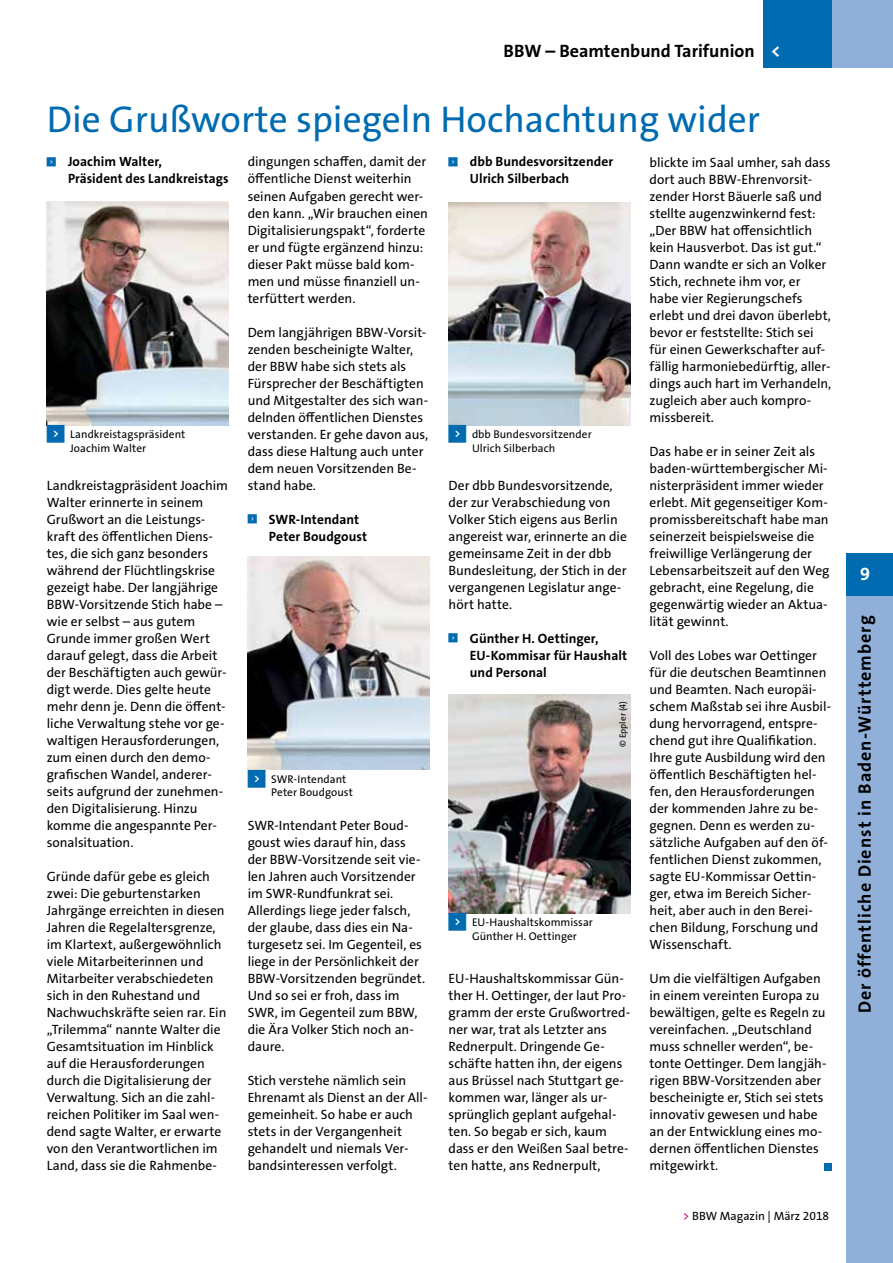
<style>
.page{position:relative;width:893px;height:1263px;background:#fff}
.page>*{position:absolute;margin:0;border:0;box-sizing:border-box;transform-origin:0 0}
.t1{font:37.5px "The Sans Os F";color:#006bb1}
.t2{font:700 18px "The Sans Os F";letter-spacing:.055em;color:#000}
.t3{font:700 18px "The Sans Os F";color:#000}
.t4{font:700 18px "The Sans Os F";color:#fff}
.t5{font:13.5px/17px "The Sans Os F";color:#000}
.t6{font:700 13.5px/17px "The Sans Os F";letter-spacing:.005em;color:#000}
.t7{font:12px "The Sans Os F";color:#000}
.t8{font:11.25px/13.5px "The Sans Os F";letter-spacing:.005em;color:#000}
.t9{font:9px "The Sans Os F";letter-spacing:.015em;color:#000}
.t10{font:5.85px "Top Numbers";color:#006bb1}
.s1{font-family:"Top Numbers";color:#006bb1}
.s2{color:#c40075}
</style>
<div class="page">
<img style="left:47px;top:202px;width:182px;height:223px">
<img style="left:248px;top:557px;width:181px;height:213px">
<img style="left:449px;top:203px;width:181px;height:222px">
<img style="left:449px;top:694px;width:181px;height:219px">
<div style="left:824px;top:1163px;width:7px;height:7px;background:#006bb1"></div>
<div style="left:831px;top:0;width:62px;height:68px;background:#91b0d9"></div>
<div style="left:763px;top:0;width:68px;height:68px;background:#006bb1"></div>
<div style="left:846px;top:553px;width:47px;height:710px;background:#91b0d9"></div>
<div style="left:846px;top:553px;width:47px;height:42px;background:#006bb1"></div>
<h2 class="t3" style="left:504px;top:40px;width:253px">BBW – Beamtenbund Tarifunion</h2>
<h2 class="t4" style="left:771px;top:39px;width:11px">&lt;</h2>
<h1 class="t1" style="left:47px;top:95px;width:715px">Die Grußworte spiegeln Hochachtung wider</h1>
<p class="t10" style="left:47px;top:157px;width:11px">&lt;</p>
<p class="t6" style="left:68px;top:154px;width:162px">Joachim Walter,<br>Präsident des Landkreistags</p>
<p class="t5" style="left:248px;top:154px;width:182px">dingungen schaffen, damit der öffentliche Dienst weiterhin seinen Aufgaben gerecht wer&shy;den kann. „Wir brauchen einen<br>Digitalisierungspakt“, forderte er und fügte ergänzend hinzu: dieser Pakt müsse bald kom&shy;men und müsse finanziell un&shy;terfüttert werden.</p>
<p class="t5" style="left:248px;top:324px;width:182px">Dem langjährigen BBW-Vorsit&shy;zenden bescheinigte Walter, der BBW habe sich stets als<br>Fürsprecher der Beschäftigten und Mitgestalter des sich wan&shy;delnden öffentlichen Dienstes verstanden. Er gehe davon aus, dass diese Haltung auch unter dem neuen Vorsitzenden Be&shy;stand habe.</p>
<p class="t10" style="left:248px;top:514px;width:11px">&lt;</p>
<p class="t6" style="left:269px;top:511px;width:100px">SWR-Intendant<br>Peter Boudgoust</p>
<p class="t10" style="left:449px;top:157px;width:11px">&lt;</p>
<p class="t6" style="left:470px;top:154px;width:145px">dbb Bundesvorsitzender<br>Ulrich Silberbach</p>
<p class="t5" style="left:649px;top:154px;width:183px">blickte im Saal umher, sah dass dort auch BBW-Ehrenvorsit&shy;zender Horst Bäuerle saß und stellte augenzwinkernd fest: „Der BBW hat offensichtlich kein Hausverbot. Das ist gut.“<br>Dann wandte er sich an Volker<br>Stich, rechnete ihm vor, er habe vier Regierungschefs erlebt und drei davon überlebt, bevor er feststellte: Stich sei für einen Gewerkschafter auf&shy;fällig harmoniebedürftig, aller&shy;dings auch hart im Verhandeln, zugleich aber auch kompro&shy;missbereit.</p>
<p class="t5" style="left:649px;top:443px;width:181px">Das habe er in seiner Zeit als baden-württembergischer Mi&shy;nisterpräsident immer wieder erlebt. Mit gegenseitiger Kom&shy;promissbereitschaft habe man seinerzeit beispielsweise die freiwillige Verlängerung der<br>Lebensarbeitszeit auf den Weg gebracht, eine Regelung, die gegenwärtig wieder an Aktua&shy;lität gewinnt.</p>
<p class="t5" style="left:649px;top:647px;width:183px">Voll des Lobes war Oettinger für die deutschen Beamtinnen und Beamten. Nach europäi&shy;schem Maßstab sei ihre Ausbil&shy;dung hervorragend, entspre&shy;chend gut ihre Qualifikation.<br>Ihre gute Ausbildung wird den öffentlich Beschäftigten hel&shy;fen, den Herausforderungen der kommenden Jahre zu be&shy;gegnen. Denn es werden zu&shy;sätzliche Aufgaben auf den öf&shy;fentlichen Dienst zukommen, sagte EU-Kommissar Oettin&shy;ger, etwa im Bereich Sicher&shy;heit, aber auch in den Berei&shy;chen Bildung, Forschung und<br>Wissenschaft.</p>
<p class="t5" style="left:649px;top:970px;width:179px">Um die vielfältigen Aufgaben in einem vereinten Europa zu bewältigen, gelte es Regeln zu vereinfachen. „Deutschland muss schneller werden“, be&shy;tonte Oettinger. Dem langjäh&shy;rigen BBW-Vorsitzenden aber bescheinigte er, Stich sei stets innovativ gewesen und habe an der Entwicklung eines mo&shy;dernen öffentlichen Dienstes mitgewirkt.</p>
<p class="t8" style="left:472px;top:428px;width:121px;text-indent:-23px"><span class="s1">&lt;</span> dbb Bundesvorsitzender<br>Ulrich Silberbach</p>
<p class="t5" style="left:449px;top:477px;width:180px">Der dbb Bundesvorsitzende, der zur Verabschiedung von<br>Volker Stich eigens aus Berlin angereist war, erinnerte an die gemeinsame Zeit in der dbb<br>Bundesleitung, der Stich in der vergangenen Legislatur ange&shy;hört hatte.</p>
<p class="t10" style="left:449px;top:633px;width:11px">&lt;</p>
<p class="t6" style="left:470px;top:630px;width:159px">Günther H. Oettinger,<br>EU-Kommisar für Haushalt und Personal</p>
<p class="t8" style="left:70px;top:428px;width:117px;text-indent:-23px"><span class="s1">&lt;</span> Landkreistagspräsident<br>Joachim Walter</p>
<p class="t5" style="left:47px;top:477px;width:183px">Landkreistagpräsident Joachim<br>Walter erinnerte in seinem<br>Grußwort an die Leistungs&shy;kraft des öffentlichen Diens&shy;tes, die sich ganz besonders während der Flüchtlingskrise gezeigt habe. Der langjährige<br>BBW-Vorsitzende Stich habe – wie er selbst – aus gutem<br>Grunde immer großen Wert darauf gelegt, dass die Arbeit der Beschäftigten auch gewür&shy;digt werde. Dies gelte heute mehr denn je. Denn die öffent&shy;liche Verwaltung stehe vor ge&shy;waltigen Herausforderungen, zum einen durch den demo&shy;grafischen Wandel, anderer&shy;seits aufgrund der zunehmen&shy;den Digitalisierung. Hinzu komme die angespannte Per&shy;sonalsituation.</p>
<p class="t5" style="left:47px;top:868px;width:181px">Gründe dafür gebe es gleich zwei: Die geburtenstarken<br>Jahrgänge erreichten in diesen<br>Jahren die Regelaltersgrenze, im Klartext, außergewöhnlich viele Mitarbeiterinnen und<br>Mitarbeiter verabschiedeten sich in den Ruhestand und<br>Nachwuchskräfte seien rar. Ein „Trilemma“ nannte Walter die<br>Gesamtsituation im Hinblick auf die Herausforderungen durch die Digitalisierung der<br>Verwaltung. Sich an die zahl&shy;reichen Politiker im Saal wen&shy;dend sagte Walter, er erwarte von den Verantwortlichen im<br>Land, dass sie die Rahmenbe-</p>
<p class="t9" style="left:617px;top:747px;width:48px;rotate:-90deg">© Eppler (4)</p>
<p class="t8" style="left:271px;top:772px;width:83px;text-indent:-23px"><span class="s1">&lt;</span> SWR-Intendant<br>Peter Boudgoust</p>
<p class="t5" style="left:248px;top:817px;width:179px">SWR-Intendant Peter Boud&shy;goust wies darauf hin, dass der BBW-Vorsitzende seit vie&shy;len Jahren auch Vorsitzender im SWR-Rundfunkrat sei.<br>Allerdings liege jeder falsch, der glaube, dass dies ein Na&shy;turgesetz sei. Im Gegenteil, es liege in der Persönlichkeit der<br>BBW-Vorsitzenden begründet.<br>Und so sei er froh, dass im<br>SWR, im Gegenteil zum BBW, die Ära Volker Stich noch an&shy;daure.</p>
<p class="t5" style="left:248px;top:1072px;width:182px">Stich verstehe nämlich sein<br>Ehrenamt als Dienst an der All&shy;gemeinheit. So habe er auch stets in der Vergangenheit gehandelt und niemals Ver&shy;bandsinteressen verfolgt.</p>
<p class="t8" style="left:472px;top:916px;width:122px;text-indent:-23px"><span class="s1">&lt;</span> EU-Haushaltskommissar<br>Günther H. Oettinger</p>
<p class="t5" style="left:449px;top:970px;width:183px">EU-Haushaltskommissar Gün&shy;ther H. Oettinger, der laut Pro&shy;gramm der erste Grußwortred&shy;ner war, trat als Letzter ans<br>Rednerpult. Dringende Ge&shy;schäfte hatten ihn, der eigens aus Brüssel nach Stuttgart ge&shy;kommen war, länger als ur&shy;sprünglich geplant aufgehal&shy;ten. So begab er sich, kaum dass er den Weißen Saal betre&shy;ten hatte, ans Rednerpult,</p>
<p class="t7" style="left:683px;top:1208px;width:148px"><span class="s2">&gt;</span> BBW Magazin | März 2018</p>
<h2 class="t4" style="left:860px;top:562px;width:11px">9</h2>
<h2 class="t2" style="left:853px;top:1013px;width:399px;rotate:-90deg">Der öffentliche Dienst in Baden-Württemberg</h2>
</div>
